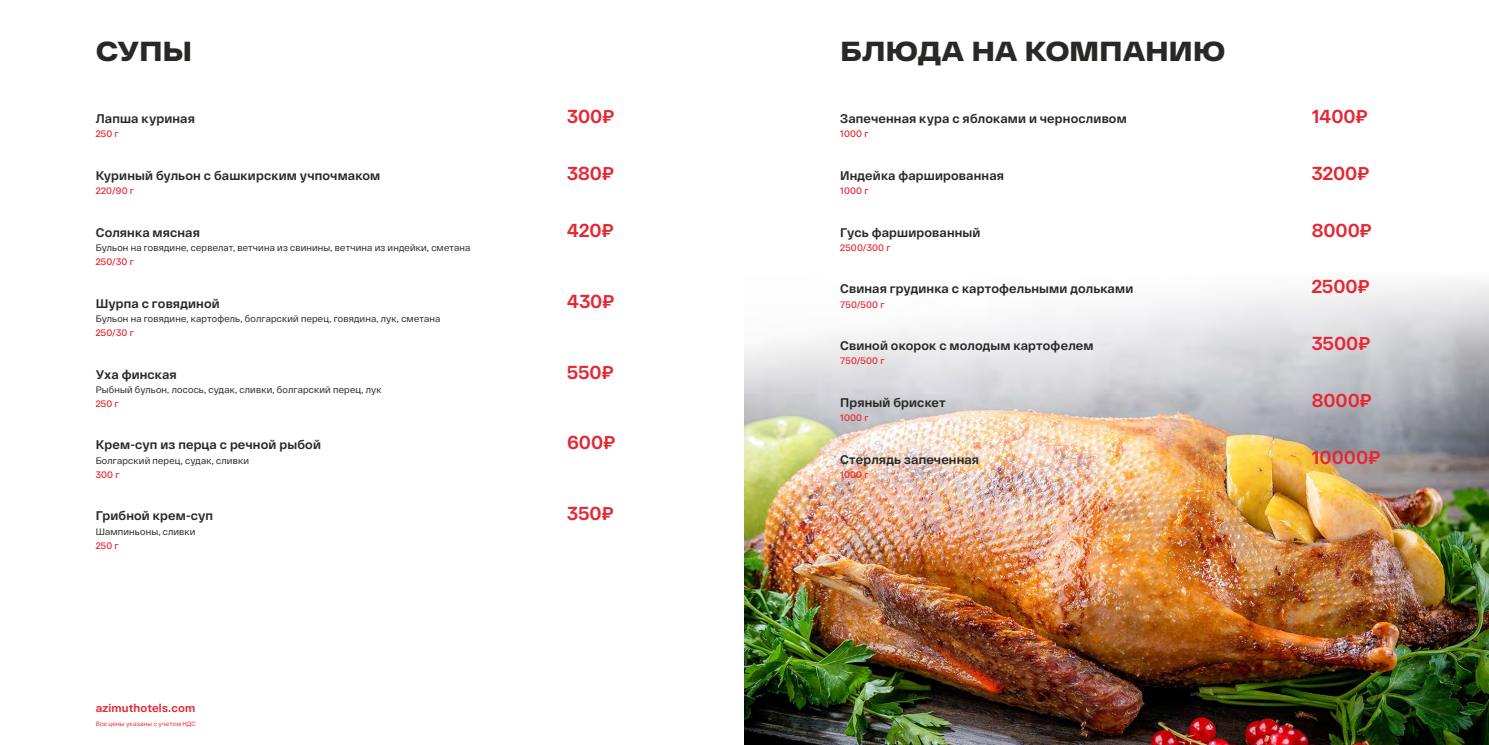
<style>
.page{position:relative;width:1489px;height:745px;background:#fff}
.page>*{position:absolute;margin:0;border:0;box-sizing:border-box;transform-origin:0 0}
.t1{font:900 27.5px "RF Dewi Extended";letter-spacing:-.01em;color:#282827}
.t2{font:700 18.75px "RF Dewi";color:#e62733}
.t3{font:700 12.5px "RF Dewi";letter-spacing:.01em;color:#282827}
.t4{font:700 11.25px "RF Dewi";letter-spacing:.01em;color:#e62733}
.t5{font:9.38px "RF Dewi";letter-spacing:.02em;color:#282827}
.t6{font:600 9.38px "RF Dewi";letter-spacing:.02em;color:#e62733}
.t7{font:6.25px "RF Dewi";letter-spacing:.025em;color:#e62733}
</style>
<div class="page">
<img style="left:744px;top:282px;width:744px;height:462px">
<h1 class="t1" style="left:96px;top:34px;width:98px">СУПЫ</h1>
<p class="t3" style="left:96px;top:111px;width:101px">Лапша куриная</p>
<h2 class="t2" style="left:567px;top:105px;width:49px">300₽</h2>
<p class="t6" style="left:96px;top:128px;width:25px">250 г</p>
<p class="t3" style="left:96px;top:168px;width:286px">Куриный бульон с башкирским учпочмаком</p>
<h2 class="t2" style="left:567px;top:162px;width:48px">380₽</h2>
<p class="t6" style="left:96px;top:185px;width:40px">220/90 г</p>
<p class="t3" style="left:96px;top:224px;width:106px">Солянка мясная</p>
<h2 class="t2" style="left:567px;top:219px;width:48px">420₽</h2>
<p class="t5" style="left:96px;top:242px;width:376px">Бульон на говядине, сервелат, ветчина из свинины, ветчина из индейки, сметана</p>
<p class="t6" style="left:96px;top:256px;width:40px">250/30 г</p>
<p class="t3" style="left:96px;top:295px;width:125px">Шурпа с говядиной</p>
<h2 class="t2" style="left:567px;top:289px;width:49px">430₽</h2>
<p class="t5" style="left:96px;top:313px;width:346px">Бульон на говядине, картофель, болгарский перец, говядина, лук, сметана</p>
<p class="t6" style="left:96px;top:327px;width:40px">250/30 г</p>
<p class="t3" style="left:96px;top:366px;width:83px">Уха финская</p>
<h2 class="t2" style="left:567px;top:360px;width:48px">550₽</h2>
<p class="t5" style="left:96px;top:383px;width:287px">Рыбный бульон, лосось, судак, сливки, болгарский перец, лук</p>
<p class="t6" style="left:96px;top:398px;width:25px">250 г</p>
<p class="t3" style="left:96px;top:437px;width:227px">Крем-суп из перца с речной рыбой</p>
<h2 class="t2" style="left:567px;top:431px;width:50px">600₽</h2>
<p class="t5" style="left:96px;top:454px;width:155px">Болгарский перец, судак, сливки</p>
<p class="t6" style="left:96px;top:468px;width:25px">300 г</p>
<p class="t3" style="left:96px;top:508px;width:119px">Грибной крем-суп</p>
<h2 class="t2" style="left:567px;top:502px;width:48px">350₽</h2>
<p class="t5" style="left:96px;top:525px;width:101px">Шампиньоны, сливки</p>
<p class="t6" style="left:96px;top:539px;width:25px">250 г</p>
<p class="t4" style="left:96px;top:700px;width:101px">azimuthotels.com</p>
<p class="t7" style="left:96px;top:719px;width:101px">Все цены указаны с учетом НДС</p>
<h1 class="t1" style="left:840px;top:34px;width:387px">БЛЮДА НА КОМПАНИЮ</h1>
<p class="t3" style="left:840px;top:111px;width:288px">Запеченная кура с яблоками и черносливом</p>
<h2 class="t2" style="left:1311px;top:105px;width:58px">1400₽</h2>
<p class="t6" style="left:840px;top:128px;width:30px">1000 г</p>
<p class="t3" style="left:840px;top:168px;width:165px">Индейка фаршированная</p>
<h2 class="t2" style="left:1311px;top:162px;width:59px">3200₽</h2>
<p class="t6" style="left:840px;top:185px;width:30px">1000 г</p>
<p class="t3" style="left:840px;top:224px;width:142px">Гусь фаршированный</p>
<h2 class="t2" style="left:1311px;top:219px;width:62px">8000₽</h2>
<p class="t6" style="left:840px;top:242px;width:52px">2500/300 г</p>
<p class="t3" style="left:840px;top:281px;width:294px">Свиная грудинка с картофельными дольками</p>
<h2 class="t2" style="left:1311px;top:275px;width:60px">2500₽</h2>
<p class="t6" style="left:840px;top:298px;width:46px">750/500 г</p>
<p class="t3" style="left:840px;top:338px;width:255px">Свиной окорок с молодым картофелем</p>
<h2 class="t2" style="left:1311px;top:332px;width:60px">3500₽</h2>
<p class="t6" style="left:840px;top:355px;width:46px">750/500 г</p>
<p class="t3" style="left:840px;top:395px;width:107px">Пряный брискет</p>
<h2 class="t2" style="left:1311px;top:389px;width:62px">8000₽</h2>
<p class="t6" style="left:840px;top:412px;width:30px">1000 г</p>
<p class="t3" style="left:840px;top:451px;width:140px">Стерлядь запеченная</p>
<h2 class="t2" style="left:1311px;top:445px;width:70px">10000₽</h2>
<p class="t6" style="left:840px;top:468px;width:30px">1000 г</p>
</div>
